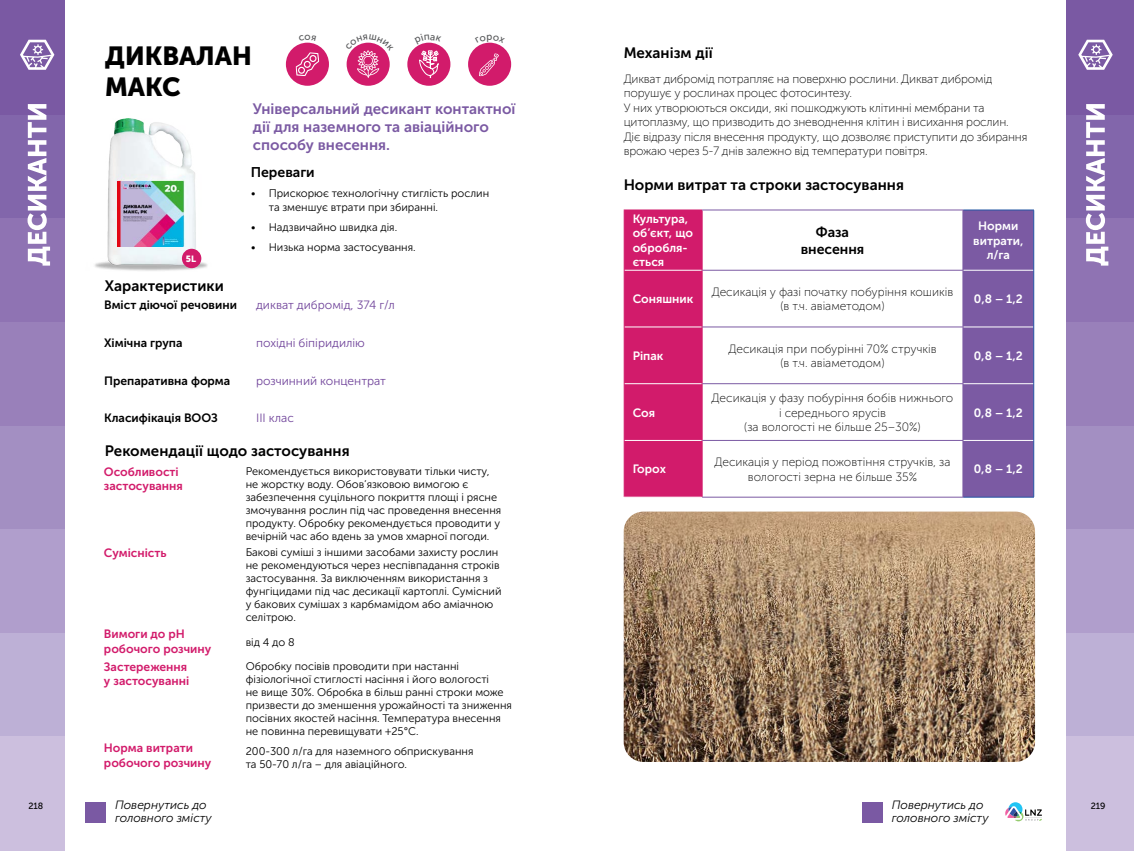
<style>
.page{position:relative;width:1134px;height:851px;background:#fff}
.page>*{position:absolute;margin:0;border:0;box-sizing:border-box;transform-origin:0 0}
.t1{font:26px/31.2px "Museo Sans Cyrl 900";color:#000}
.t2{font:15px "Museo Sans Cyrl 700";color:#000}
.t3{font:15px/18px "Museo Sans Cyrl 700";color:#7b5aa3}
.t4{font:14px/16.8px "Museo Sans Cyrl 700";color:#000;text-align:center}
.t5{font:12px/14.4px "Museo Sans Cyrl 100";letter-spacing:-.015em;color:#000;text-align:center}
.t6{font:12px/14.4px "Museo Sans Cyrl 700";color:#d21b6b}
.t7{font:12px/14.4px "Museo Sans Cyrl 700";color:#fff}
.t8{font:12px "Museo Sans Cyrl 300";color:#71459b}
.t9{font:12px "Museo Sans Cyrl 700";color:#000}
.t10{font:italic 12px/13px "Museo Sans Cyrl 300";color:#000}
.t11{font:11px/13px "Museo Sans Cyrl 300";color:#000}
.t12{font:9px "Museo Sans Cyrl 500";color:#000}
.t13{font:9px "Museo Sans Cyrl 900";color:#fff}
</style>
<div class="page">
<div style="left:862px;top:802px;width:20px;height:20px;background:#7a59a3"></div>
<svg style="left:1005px;top:802px;width:37px;height:19px"></svg>
<div style="left:1066px;top:0;width:68px;height:115px;background:#7a59a3"></div>
<div style="left:1066px;top:115px;width:68px;height:104px;background:#8266ab"></div>
<div style="left:1066px;top:219px;width:68px;height:103px;background:#8f73b3"></div>
<div style="left:1066px;top:322px;width:68px;height:103px;background:#9980ba"></div>
<div style="left:1066px;top:425px;width:68px;height:104px;background:#a38fc2"></div>
<div style="left:1066px;top:529px;width:68px;height:103px;background:#b09ecc"></div>
<div style="left:1066px;top:632px;width:68px;height:104px;background:#bdb0d6"></div>
<div style="left:1066px;top:736px;width:68px;height:114px;background:#ccbfde"></div>
<svg style="left:1086px;top:104px;width:22px;height:161px"></svg>
<svg style="left:1078px;top:40px;width:35px;height:30px"></svg>
<div style="left:0;top:0;width:65px;height:115px;background:#7a59a3"></div>
<div style="left:0;top:115px;width:65px;height:104px;background:#8266ab"></div>
<div style="left:0;top:219px;width:65px;height:103px;background:#8f73b3"></div>
<div style="left:0;top:322px;width:65px;height:103px;background:#9980ba"></div>
<div style="left:0;top:425px;width:65px;height:104px;background:#a38fc2"></div>
<div style="left:0;top:529px;width:65px;height:103px;background:#b09ecc"></div>
<div style="left:0;top:632px;width:65px;height:104px;background:#bdb0d6"></div>
<div style="left:0;top:736px;width:65px;height:114px;background:#ccbfde"></div>
<svg style="left:28px;top:104px;width:22px;height:161px"></svg>
<svg style="left:20px;top:40px;width:34px;height:30px"></svg>
<div style="left:85px;top:802px;width:21px;height:20px;background:#7a59a3"></div>
<img style="left:94px;top:119px;width:114px;height:152px">
<img style="left:117px;top:181px;width:66px;height:65px">
<div style="left:347px;top:43px;width:43px;height:43px;background:#d21b6b;border-radius:50%"></div>
<div style="left:407px;top:43px;width:43px;height:43px;background:#d21b6b;border-radius:50%"></div>
<div style="left:468px;top:43px;width:43px;height:43px;background:#d21b6b;border-radius:50%"></div>
<div style="left:286px;top:43px;width:43px;height:43px;background:#d21b6b;border-radius:50%"></div>
<svg style="left:479px;top:53px;width:20px;height:23px"></svg>
<svg style="left:295px;top:52px;width:24px;height:24px"></svg>
<div style="left:182px;top:249px;width:19px;height:19px;background:#d21b6b;border-radius:50%"></div>
<div style="left:625px;top:210px;width:77px;height:287px;background:#d21b6b"></div>
<div style="left:964px;top:211px;width:69px;height:286px;background:#7b5aa3"></div>
<hr style="left:963px;top:270px;width:70px;height:1px;background:#fff">
<hr style="left:963px;top:326px;width:70px;height:1px;background:#fff">
<hr style="left:963px;top:383px;width:70px;height:1px;background:#fff">
<hr style="left:963px;top:440px;width:70px;height:1px;background:#fff">
<hr style="left:624px;top:209px;width:78px;height:1px;background:#d21b6b">
<hr style="left:624px;top:210px;width:1px;height:60px;background:#d21b6b">
<hr style="left:624px;top:270px;width:1px;height:57px;background:#d21b6b">
<hr style="left:624px;top:327px;width:1px;height:56px;background:#d21b6b">
<hr style="left:624px;top:383px;width:1px;height:57px;background:#d21b6b">
<hr style="left:624px;top:440px;width:1px;height:57px;background:#d21b6b">
<hr style="left:625px;top:270px;width:77px;height:1px;background:#fff">
<hr style="left:625px;top:326px;width:77px;height:1px;background:#fff">
<hr style="left:625px;top:383px;width:77px;height:1px;background:#fff">
<hr style="left:625px;top:440px;width:77px;height:1px;background:#fff">
<hr style="left:963px;top:210px;width:71px;height:1px;background:#2456a5">
<hr style="left:963px;top:497px;width:71px;height:1px;background:#2456a5">
<hr style="left:702px;top:210px;width:1px;height:60px;background:#d21b6b">
<hr style="left:702px;top:270px;width:1px;height:57px;background:#d21b6b">
<hr style="left:702px;top:327px;width:1px;height:56px;background:#d21b6b">
<hr style="left:702px;top:383px;width:1px;height:57px;background:#d21b6b">
<hr style="left:702px;top:440px;width:1px;height:57px;background:#d21b6b">
<hr style="left:1033px;top:210px;width:1px;height:60px;background:#2456a5">
<hr style="left:1033px;top:270px;width:1px;height:57px;background:#2456a5">
<hr style="left:1033px;top:327px;width:1px;height:56px;background:#2456a5">
<hr style="left:1033px;top:383px;width:1px;height:57px;background:#2456a5">
<hr style="left:1033px;top:440px;width:1px;height:57px;background:#2456a5">
<hr style="left:702px;top:210px;width:261px;height:1px;background:#7b5aa3">
<hr style="left:963px;top:210px;width:1px;height:60px;background:#7b5aa3">
<hr style="left:702px;top:270px;width:261px;height:1px;background:#7b5aa3">
<hr style="left:963px;top:270px;width:1px;height:56px;background:#7b5aa3">
<hr style="left:702px;top:326px;width:261px;height:1px;background:#7b5aa3">
<hr style="left:963px;top:327px;width:1px;height:56px;background:#7b5aa3">
<hr style="left:702px;top:383px;width:261px;height:1px;background:#7b5aa3">
<hr style="left:963px;top:384px;width:1px;height:56px;background:#7b5aa3">
<hr style="left:702px;top:440px;width:261px;height:1px;background:#7b5aa3">
<hr style="left:963px;top:440px;width:1px;height:57px;background:#7b5aa3">
<hr style="left:702px;top:497px;width:261px;height:1px;background:#7b5aa3">
<img style="left:624px;top:511px;width:411px;height:250px">
<svg style="left:346px;top:42px;width:44px;height:36px"></svg>
<svg style="left:415px;top:42px;width:27px;height:36px"></svg>
<h1 class="t1" style="left:105px;top:40px;width:148px">ДИКВАЛАН<br>МАКС</h1>
<h2 class="t3" style="left:253px;top:100px;width:264px">Універсальний десикант контактної дії для наземного та авіаційного способу внесення.</h2>
<p class="t13" style="left:186px;top:253px;width:12px">5L</p>
<h2 class="t2" style="left:105px;top:277px;width:120px">Характеристики</h2>
<p class="t4" style="left:251px;top:164px;width:66px">Переваги</p>
<p class="t11" style="left:269px;top:186px;width:222px;line-height:14px;text-indent:-18px">• Прискорює технологічну стиглість рослин та зменшує втрати при збиранні.</p>
<p class="t11" style="left:251px;top:220px;width:148px">• Надзвичайно швидка дія.</p>
<p class="t11" style="left:251px;top:240px;width:166px">• Низька норма застосування.</p>
<p class="t9" style="left:104px;top:298px;width:134px">Вміст діючої речовини</p>
<p class="t8" style="left:256px;top:298px;width:140px">дикват дибромід, 374 г/л</p>
<p class="t9" style="left:104px;top:336px;width:80px">Хімічна група</p>
<p class="t8" style="left:256px;top:336px;width:110px">похідні біпіридилію</p>
<p class="t9" style="left:104px;top:373px;width:128px">Препаративна форма</p>
<p class="t8" style="left:256px;top:374px;width:131px">розчинний концентрат</p>
<p class="t9" style="left:104px;top:411px;width:115px">Класифікація ВООЗ</p>
<p class="t8" style="left:256px;top:411px;width:39px">ІІІ клас</p>
<h2 class="t2" style="left:105px;top:443px;width:246px">Рекомендації щодо застосування</h2>
<p class="t6" style="left:104px;top:464px;width:80px">Особливості застосування</p>
<p class="t11" style="left:246px;top:464px;width:257px">Рекомендується використовувати тільки чисту, не жорстку воду. Обов’язковою вимогою є забезпечення суцільного покриття площі і рясне змочування рослин під час проведення внесення продукту. Обробку рекомендується проводити у вечірній час або вдень за умов хмарної погоди.</p>
<p class="t6" style="left:104px;top:545px;width:64px">Сумісність</p>
<p class="t11" style="left:246px;top:546px;width:257px">Бакові суміші з іншими засобами захисту рослин не рекомендуються через неспівпадання строків застосування. За виключенням використання з фунгіцидами під час десикації картоплі. Сумісний у бакових сумішах з карбмамідом або аміачною селітрою.</p>
<p class="t6" style="left:104px;top:626px;width:109px">Вимоги до рН робочого розчину</p>
<p class="t11" style="left:246px;top:635px;width:50px">від 4 до 8</p>
<p class="t6" style="left:104px;top:659px;width:87px">Застереження у застосуванні</p>
<p class="t11" style="left:246px;top:660px;width:268px">Обробку посівів проводити при настанні фізіологічної стиглості насіння і його вологості<br>не вище 30%. Обробка в більш ранні строки може призвести до зменшення урожайності та зниження посівних якостей насіння. Температура внесення не повинна перевищувати +25°С.</p>
<p class="t6" style="left:104px;top:740px;width:109px">Норма витрати робочого розчину</p>
<p class="t11" style="left:246px;top:745px;width:229px">200-300 л/га для наземного обприскування та 50-70 л/га – для авіаційного.</p>
<h2 class="t2" style="left:624px;top:44px;width:90px">Механізм дії</h2>
<p class="t5" style="left:624px;top:72px;width:405px;text-align:left">Дикват дибромід потрапляє на поверхню рослини. Дикват дибромід порушує у рослинах процес фотосинтезу.<br>У них утворюються оксиди, які пошкоджують клітинні мембрани та цитоплазму, що призводить до зневоднення клітин і висихання рослин.<br>Діє відразу після внесення продукту, що дозволяє приступити до збирання врожаю через 5-7 днів залежно від температури повітря.</p>
<h2 class="t2" style="left:624px;top:177px;width:282px">Норми витрат та строки застосування</h2>
<p class="t7" style="left:633px;top:212px;width:62px">Культура, об’єкт, що обробля&shy;ється</p>
<p class="t4" style="left:801px;top:224px;width:65px">Фаза внесення</p>
<p class="t7" style="left:973px;top:219px;width:52px;text-align:center">Норми витрати, л/га</p>
<p class="t7" style="left:633px;top:292px;width:62px">Соняшник</p>
<p class="t5" style="left:712px;top:285px;width:243px">Десикація у фазі початку побуріння кошиків (в т.ч. авіаметодом)</p>
<p class="t7" style="left:974px;top:292px;width:51px">0,8 – 1,2</p>
<p class="t7" style="left:633px;top:348px;width:32px">Ріпак</p>
<p class="t5" style="left:728px;top:341px;width:210px">Десикація при побурінні 70% стручків (в т.ч. авіаметодом)</p>
<p class="t7" style="left:974px;top:348px;width:51px">0,8 – 1,2</p>
<p class="t7" style="left:633px;top:405px;width:24px">Соя</p>
<p class="t5" style="left:712px;top:391px;width:243px">Десикація у фазу побуріння бобів нижнього і середнього ярусів<br>(за вологості не більше 25–30%)</p>
<p class="t7" style="left:974px;top:405px;width:51px">0,8 – 1,2</p>
<p class="t7" style="left:633px;top:462px;width:35px">Горох</p>
<p class="t5" style="left:714px;top:455px;width:237px">Десикація у період пожовтіння стручків, за вологості зерна не більше 35%</p>
<p class="t7" style="left:974px;top:462px;width:51px">0,8 – 1,2</p>
<p class="t12" style="left:28px;top:800px;width:17px">218</p>
<p class="t10" style="left:115px;top:798px;width:93px">Повернутись до</p>
<p class="t12" style="left:1091px;top:800px;width:16px">219</p>
<p class="t10" style="left:115px;top:811px;width:98px">головного змісту</p>
<p class="t10" style="left:892px;top:798px;width:98px">Повернутись до головного змісту</p>
</div>
